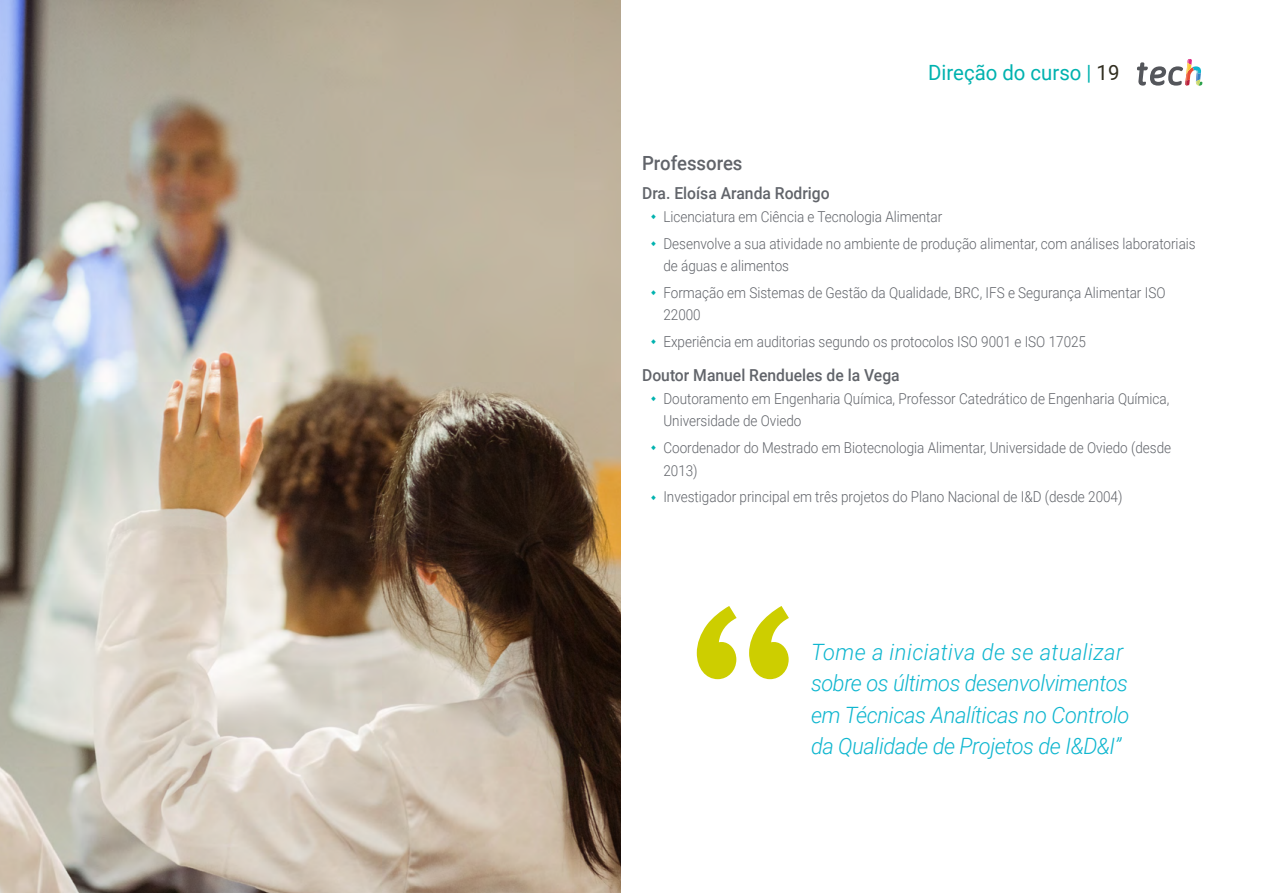
<style>
.page{position:relative;width:1263px;height:893px;background:#fff}
.page>*{position:absolute;margin:0;border:0;box-sizing:border-box;transform-origin:0 0}
.t1{font:italic 300 22.5px/31.5px "Roboto";letter-spacing:-.02em;color:#0fb6cf}
.t2{font:21px "Roboto";color:#00b2af}
.t3{font:500 19.5px "Roboto";color:#61646a;scale:.95 1}
.t4{font:500 16.5px "Roboto";color:#61646a;scale:.95 1}
.t5{font:300 15px/26.7px "Roboto";color:#61646a;scale:.9 1}
.s1{color:#312e20}
</style>
<div class="page">
<img style="left:0;top:0;width:621px;height:893px">
<svg style="left:1137px;top:59px;width:65px;height:27px"></svg>
<svg style="left:697px;top:606px;width:92px;height:73px"></svg>
<h2 class="t2" style="left:928px;top:57px;width:193px">Direção do curso | <span class="s1">19</span></h2>
<h3 class="t3" style="left:642px;top:149px;width:107px">Professores</h3>
<p class="t4" style="left:642px;top:182px;width:199px">Dra. Eloísa Aranda Rodrigo</p>
<p class="t5" style="left:663px;top:203px;width:593px">Licenciatura em Ciência e Tecnologia Alimentar<br>Desenvolve a sua atividade no ambiente de produção alimentar, com análises laboratoriais</p>
<p class="t5" style="left:663px;top:252px;width:559px">de águas e alimentos<br>Formação em Sistemas de Gestão da Qualidade, BRC, IFS e Segurança Alimentar ISO</p>
<p class="t5" style="left:663px;top:301px;width:471px">22000<br>Experiência em auditorias segundo os protocolos ISO 9001 e ISO 17025</p>
<p class="t4" style="left:642px;top:364px;width:273px">Doutor Manuel Rendueles de la Vega</p>
<p class="t5" style="left:663px;top:387px;width:564px;line-height:22.5px">Doutoramento em Engenharia Química, Professor Catedrático de Engenharia Química,<br>Universidade de Oviedo</p>
<p class="t5" style="left:663px;top:436px;width:566px;line-height:22.5px">Coordenador do Mestrado em Biotecnologia Alimentar, Universidade de Oviedo (desde<br>2013)</p>
<p class="t5" style="left:663px;top:483px;width:512px">Investigador principal em três projetos do Plano Nacional de I&amp;D (desde 2004)</p>
<h1 class="t1" style="left:811px;top:635px;width:320px">Tome a iniciativa de se atualizar sobre os últimos desenvolvimentos em Técnicas Analíticas no Controlo da Qualidade de Projetos de I&amp;D&amp;I”</h1>
</div>
